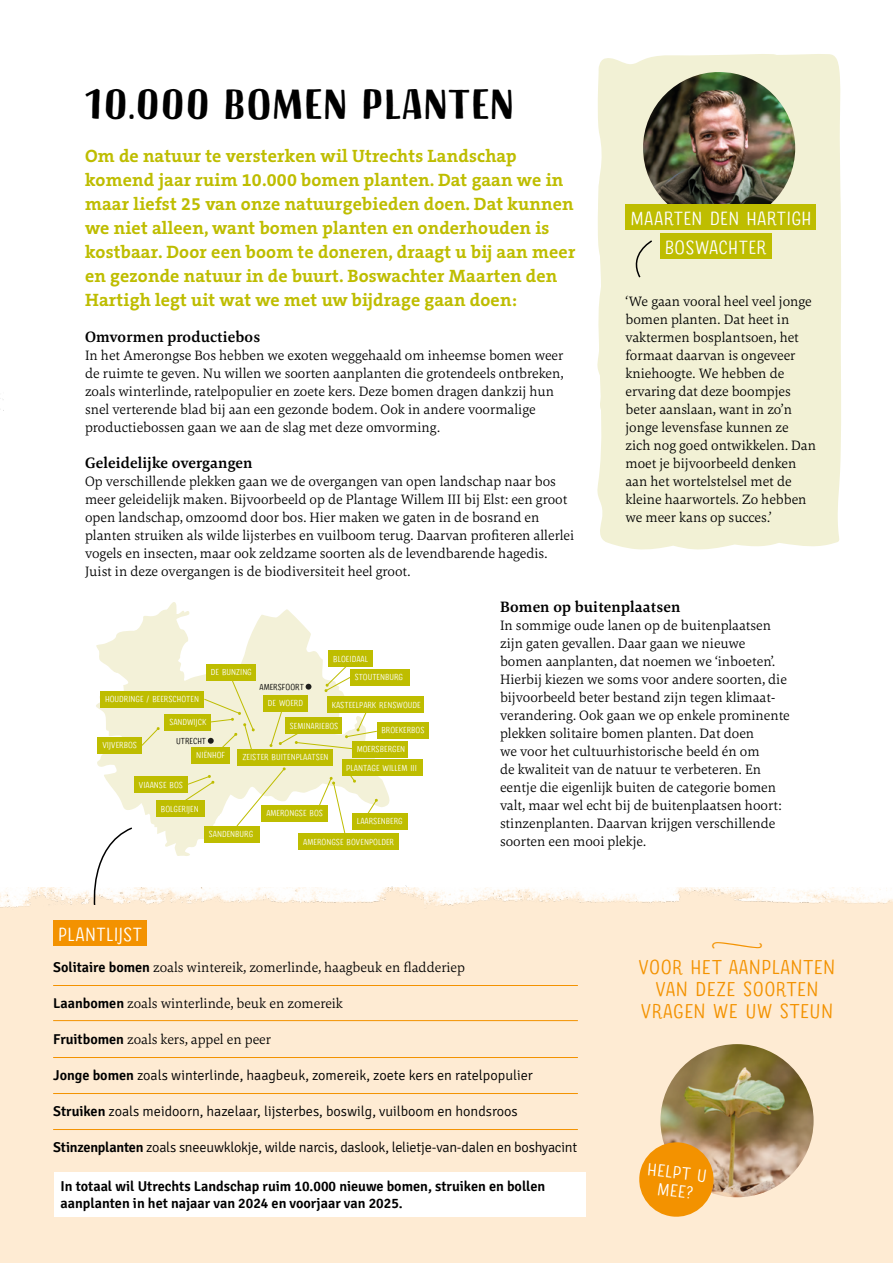
<style>
.page{position:relative;width:893px;height:1263px;background:#fff}
.page>*{position:absolute;margin:0;border:0;box-sizing:border-box;transform-origin:0 0}
.t1{font:700 42px "Sofa Sans Hand";letter-spacing:.01em;color:#000}
.t2{font:20.1px/43.7px "Sofa Sans Hand Mono";letter-spacing:.02em;color:#f39200;text-align:center}
.t3{font:19.05px/29.1px "Sofa Sans Hand Mono";letter-spacing:.02em;color:#fff;text-align:center}
.t4{font:700 18px/24px "The Serif B W7";letter-spacing:.01em;color:#bebd00}
.t5{font:17.55px/18.5px "Sofa Sans Hand Mono";color:#fff;text-align:center}
.t6{font:700 15.75px "Carrara";letter-spacing:.01em;color:#000}
.t7{font:300 14.25px/18px "Carrara";color:#000}
.t8{font:300 14.25px "Signika";color:#000}
.t9{font:600 14.25px/17.1px "Signika";color:#000}
.t10{font:8.7px/18.8px "Sofa Sans Hand Mono";color:#fff}
.t11{font:8.7px "Sofa Sans Hand Mono";color:#000}
.s1{font-family:"Signika";font-weight:600}
.s2{font-weight:600}
</style>
<div class="page">
<div style="left:1px;top:887px;width:892px;height:376px;background:#feebd3"></div>
<div style="left:598px;top:54px;width:243px;height:116px;background:#f2f1d5"></div>
<div style="left:54px;top:1172px;width:531px;height:45px;background:#fff"></div>
<div style="left:597px;top:170px;width:244px;height:380px;background:#f2f1d5"></div>
<img style="left:643px;top:72px;width:152px;height:152px;border-radius:76px">
<div style="left:625px;top:205px;width:191px;height:25px;background:#bebd00"></div>
<div style="left:660px;top:234px;width:111px;height:25px;background:#bebd00"></div>
<svg style="left:628px;top:239px;width:25px;height:40px"></svg>
<hr style="left:53px;top:985px;width:525px;height:1px;background:#f39200">
<hr style="left:53px;top:1020px;width:525px;height:1px;background:#f39200">
<hr style="left:53px;top:1057px;width:525px;height:1px;background:#f39200">
<hr style="left:53px;top:1093px;width:525px;height:1px;background:#f39200">
<hr style="left:53px;top:1129px;width:525px;height:1px;background:#f39200">
<img style="left:0;top:885px;width:893px;height:36px">
<div style="left:53px;top:920px;width:94px;height:25px;background:#f39200"></div>
<svg style="left:96px;top:602px;width:298px;height:254px;fill:#f3f1d8"></svg>
<div style="left:192px;top:747px;width:38px;height:17px;background:#bebd00"></div>
<div style="left:165px;top:714px;width:46px;height:16px;background:#bebd00"></div>
<div style="left:134px;top:776px;width:54px;height:17px;background:#bebd00"></div>
<div style="left:156px;top:800px;width:48px;height:17px;background:#bebd00"></div>
<div style="left:352px;top:813px;width:56px;height:16px;background:#bebd00"></div>
<div style="left:329px;top:650px;width:44px;height:17px;background:#bebd00"></div>
<div style="left:350px;top:669px;width:60px;height:16px;background:#bebd00"></div>
<div style="left:377px;top:722px;width:52px;height:16px;background:#bebd00"></div>
<svg style="left:184px;top:775px;width:31px;height:26px"></svg>
<svg style="left:141px;top:727px;width:19px;height:19px"></svg>
<svg style="left:269px;top:699px;width:108px;height:50px"></svg>
<svg style="left:236px;top:767px;width:50px;height:59px"></svg>
<svg style="left:367px;top:799px;width:11px;height:14px"></svg>
<svg style="left:319px;top:774px;width:37px;height:60px"></svg>
<svg style="left:324px;top:664px;width:27px;height:28px"></svg>
<div style="left:327px;top:697px;width:97px;height:16px;background:#bebd00"></div>
<div style="left:100px;top:691px;width:104px;height:16px;background:#bebd00"></div>
<div style="left:238px;top:749px;width:95px;height:16px;background:#bebd00"></div>
<div style="left:262px;top:805px;width:66px;height:16px;background:#bebd00"></div>
<div style="left:204px;top:826px;width:56px;height:16px;background:#bebd00"></div>
<div style="left:352px;top:741px;width:56px;height:16px;background:#bebd00"></div>
<div style="left:299px;top:834px;width:100px;height:16px;background:#bebd00"></div>
<div style="left:342px;top:760px;width:81px;height:16px;background:#bebd00"></div>
<div style="left:285px;top:717px;width:57px;height:17px;background:#bebd00"></div>
<div style="left:263px;top:695px;width:44px;height:16px;background:#bebd00"></div>
<div style="left:98px;top:737px;width:44px;height:17px;background:#bebd00"></div>
<div style="left:206px;top:664px;width:50px;height:16px;background:#bebd00"></div>
<svg style="left:204px;top:680px;width:51px;height:70px;background:#eae8bb"></svg>
<svg style="left:306px;top:684px;width:5px;height:6px"></svg>
<svg style="left:89px;top:826px;width:45px;height:80px"></svg>
<img style="left:660px;top:1044px;width:154px;height:153px;border-radius:77px">
<svg style="left:639px;top:1140px;width:76px;height:77px"></svg>
<h1 class="t1" style="left:84px;top:78px;width:431px">10.000 BOMEN PLANTEN</h1>
<p class="t4" style="left:85px;top:144px;width:492px">Om de natuur te versterken wil Utrechts Landschap komend jaar ruim 10.000 bomen planten. Dat gaan we in maar liefst 25 van onze natuurgebieden doen. Dat kunnen we niet alleen, want bomen planten en onderhouden is kostbaar. Door een boom te doneren, draagt u bij aan meer en gezonde natuur in de buurt. Boswachter Maarten den Hartigh legt uit wat we met uw bijdrage gaan doen:</p>
<p class="t6" style="left:85px;top:327px;width:177px">Omvormen productiebos</p>
<p class="t7" style="left:85px;top:346px;width:480px">In het Amerongse Bos hebben we exoten weggehaald om inheemse bomen weer de ruimte te geven. Nu willen we soorten aanplanten die grotendeels ontbreken, zoals winterlinde, ratelpopulier en zoete kers. Deze bomen dragen dankzij hun snel verterende blad bij aan een gezonde bodem. Ook in andere voormalige productiebossen gaan we aan de slag met deze omvorming.</p>
<p class="t6" style="left:85px;top:453px;width:169px">Geleidelijke overgangen</p>
<p class="t7" style="left:85px;top:472px;width:491px">Op verschillende plekken gaan we de overgangen van open landschap naar bos meer geleidelijk maken. Bijvoorbeeld op de Plantage Willem III bij Elst: een groot open landschap, omzoomd door bos. Hier maken we gaten in de bosrand en planten struiken als wilde lijsterbes en vuilboom terug. Daarvan profiteren allerlei vogels en insecten, maar ook zeldzame soorten als de levendbarende hagedis.<br>Juist in deze overgangen is de biodiversiteit heel groot.</p>
<p class="t6" style="left:500px;top:597px;width:182px">Bomen op buitenplaatsen</p>
<p class="t7" style="left:500px;top:616px;width:291px">In sommige oude lanen op de buitenplaatsen zijn gaten gevallen. Daar gaan we nieuwe bomen aanplanten, dat noemen we ‘inboeten’.<br>Hierbij kiezen we soms voor andere soorten, die bijvoorbeeld beter bestand zijn tegen klimaat&shy;verandering. Ook gaan we op enkele prominente plekken solitaire bomen planten. Dat doen<br>we voor het cultuurhistorische beeld én om<br>de kwaliteit van de natuur te verbeteren. En eentje die eigenlijk buiten de categorie bomen valt, maar wel echt bij de buitenplaatsen hoort: stinzenplanten. Daarvan krijgen verschillende soorten een mooi plekje.</p>
<h3 class="t3" style="left:630px;top:206px;width:183px">MAARTEN DEN HARTIGH<br>BOSWACHTER</h3>
<p class="t7" style="left:625px;top:292px;width:192px">‘We gaan vooral heel veel jonge bomen planten. Dat heet in vaktermen bosplantsoen, het formaat daarvan is ongeveer kniehoogte. We hebben de ervaring dat deze boompjes beter aanslaan, want in zo’n jonge levensfase kunnen ze zich nog goed ontwikkelen. Dan moet je bijvoorbeeld denken aan het wortelstelsel met de kleine haarwortels. Zo hebben we meer kans op succes.’</p>
<p class="t10" style="left:355px;top:650px;width:50px;text-indent:-21px">BLOEIDAAL<br>STOUTENBURG</p>
<p class="t10" style="left:211px;top:664px;width:42px">DE BUNZING</p>
<p class="t11" style="left:260px;top:682px;width:46px">AMERSFOORT</p>
<p class="t10" style="left:105px;top:691px;width:95px">HOUDRINGE / BEERSCHOTEN</p>
<p class="t10" style="left:268px;top:695px;width:37px">DE WOERD</p>
<p class="t10" style="left:332px;top:696px;width:91px">KASTEELPARK RENSWOUDE</p>
<p class="t10" style="left:169px;top:714px;width:39px">SANDWIJCK</p>
<p class="t10" style="left:290px;top:717px;width:50px">SEMINARIEBOS</p>
<p class="t10" style="left:381px;top:722px;width:45px">BROEKERBOS</p>
<p class="t11" style="left:176px;top:735px;width:32px">UTRECHT</p>
<p class="t10" style="left:196px;top:747px;width:30px">NIËNHOF</p>
<p class="t10" style="left:102px;top:737px;width:36px">VIJVERBOS</p>
<p class="t10" style="left:357px;top:741px;width:50px">MOERSBERGEN</p>
<p class="t10" style="left:242px;top:749px;width:88px">ZEISTER BUITENPLAATSEN</p>
<p class="t10" style="left:346px;top:759px;width:72px">PLANTAGE WILLEM III</p>
<p class="t10" style="left:139px;top:776px;width:46px">VIAANSE BOS</p>
<p class="t10" style="left:161px;top:800px;width:39px">BOLGERIJEN</p>
<p class="t10" style="left:266px;top:805px;width:58px">AMERONGSE BOS</p>
<p class="t10" style="left:357px;top:813px;width:47px">LAARSENBERG</p>
<p class="t10" style="left:209px;top:826px;width:46px">SANDENBURG</p>
<p class="t10" style="left:303px;top:833px;width:92px">AMERONGSE BOVENPOLDER</p>
<h3 class="t3" style="left:58px;top:921px;width:86px">PLANTLIJST</h3>
<p class="t7" style="left:53px;top:958px;width:413px"><span class="s1">Solitaire bomen</span> zoals wintereik, zomerlinde, haagbeuk en fladderiep</p>
<p class="t7" style="left:53px;top:994px;width:291px"><span class="s1">Laanbomen</span> zoals winterlinde, beuk en zomereik</p>
<p class="t7" style="left:53px;top:1030px;width:219px"><span class="s1">Fruitbomen</span> zoals kers, appel en peer</p>
<p class="t8" style="left:53px;top:1067px;width:481px"><span class="s2">Jonge bomen</span> zoals winterlinde, haagbeuk, zomereik, zoete kers en ratelpopulier</p>
<p class="t8" style="left:53px;top:1103px;width:466px"><span class="s2">Struiken</span> zoals meidoorn, hazelaar, lijsterbes, boswilg, vuilboom en hondsroos</p>
<p class="t8" style="left:53px;top:1139px;width:525px"><span class="s2">Stinzenplanten</span> zoals sneeuwklokje, wilde narcis, daslook, lelietje-van-dalen en boshyacint</p>
<p class="t9" style="left:61px;top:1177px;width:486px">In totaal wil Utrechts Landschap ruim 10.000 nieuwe bomen, struiken en bollen aanplanten in het najaar van 2024 en voorjaar van 2025.</p>
<h2 class="t2" style="left:655px;top:926px;width:165px">D<br>VAN DEZE SOORTEN</h2>
<h2 class="t2" style="left:641px;top:991px;width:194px">VRAGEN WE UW STEUN</h2>
<h2 class="t2" style="left:639px;top:947px;width:198px">VOOR HET AANPLANTEN</h2>
<p class="t5" style="left:648px;top:1162px;width:61px;rotate:6deg">HELPT U<br>MEE?</p>
</div>
